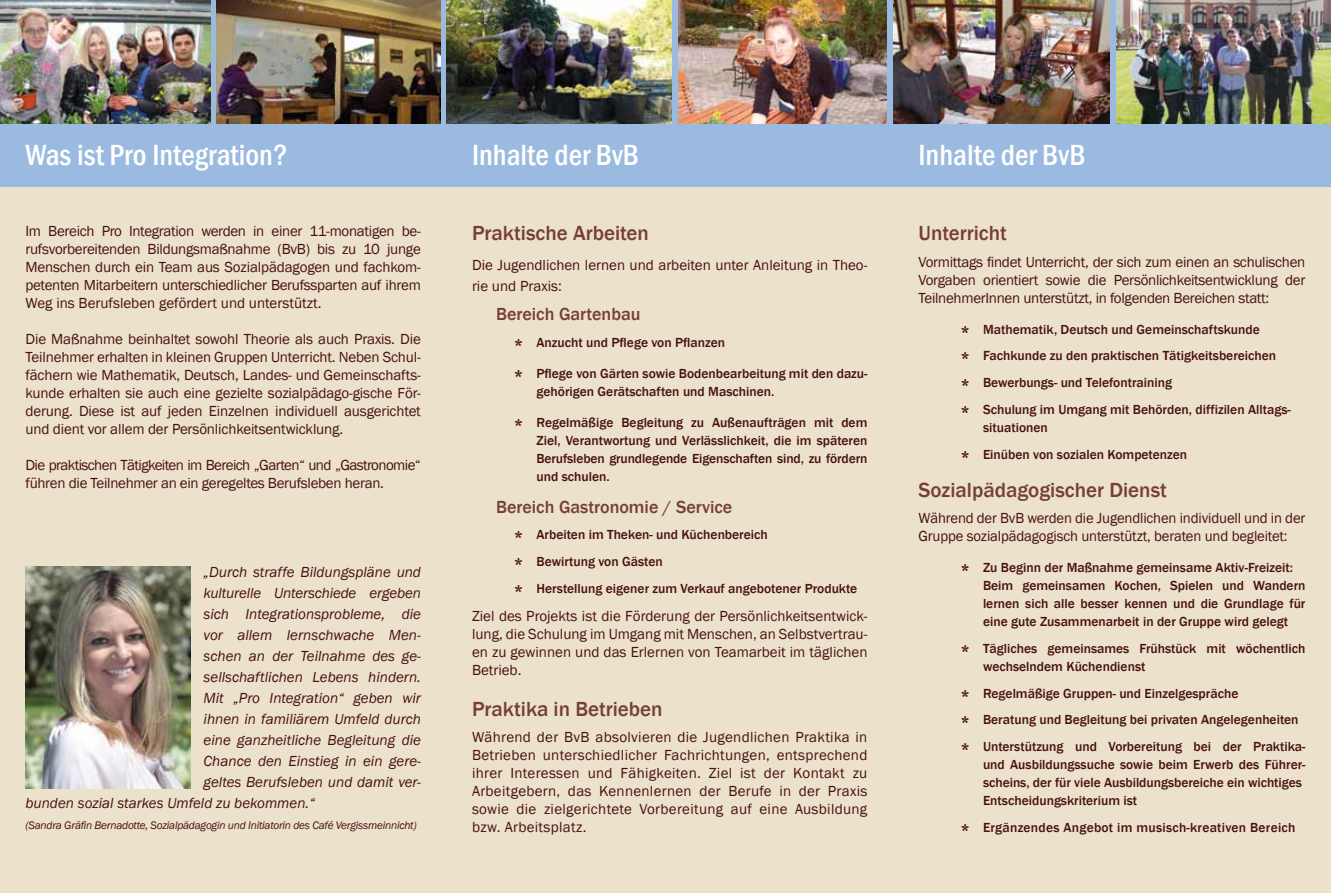
<style>
.page{position:relative;width:1331px;height:893px;background:#ece1cb}
.page>*{position:absolute;margin:0;border:0;box-sizing:border-box;transform-origin:0 0}
.t1{font:500 condensed 30px "Franklin Gothic";color:#fff}
.t2{font:500 21px "Franklin Gothic";color:#753f34}
.t3{font:500 18px "Franklin Gothic";color:#753f34}
.t4{font:15px/18px "Franklin Gothic";letter-spacing:-.01em;color:#471010;text-align:justify}
.t5{font:italic 15px "Franklin Gothic";color:#471010}
.t6{font:15px/18px "Franklin Gothic";letter-spacing:-.04em;color:#471010}
.t7{font:500 13.5px/18px "Franklin Gothic";color:#471010}
.t8{font:500 13.5px "Franklin Gothic";letter-spacing:.02em;color:#471010}
.t9{font:italic 11.25px "Franklin Gothic";letter-spacing:-.02em;color:#471010}
.s1{font-family:"Janson Text Bold Os F";font-weight:400;font-size:19.5px}
</style>
<div class="page">
<img style="left:26px;top:566px;width:165px;height:222px">
<div style="left:0;top:0;width:1331px;height:186px;background:#9abadf"></div>
<img style="left:446px;top:0;width:226px;height:123px">
<img style="left:678px;top:0;width:209px;height:123px">
<img style="left:893px;top:0;width:217px;height:123px">
<img style="left:1116px;top:0;width:215px;height:123px">
<img style="left:217px;top:0;width:223px;height:123px">
<img style="left:0;top:0;width:211px;height:123px">
<h1 class="t1" style="left:26px;top:135px;width:264px">Was ist Pro Integration?</h1>
<h1 class="t1" style="left:472px;top:135px;width:169px">Inhalte der BvB</h1>
<h1 class="t1" style="left:918px;top:135px;width:169px">Inhalte der BvB</h1>
<p class="t4" style="left:26px;top:222px;width:397px">Im Bereich Pro Integration werden in einer 11-monatigen be&shy;rufsvorbereitenden Bildungsmaßnahme (BvB) bis zu 10 junge Menschen durch ein Team aus Sozialpädagogen und fachkom&shy;petenten Mitarbeitern unterschiedlicher Berufssparten auf ihrem Weg ins Berufsleben gefördert und unterstützt.</p>
<p class="t4" style="left:26px;top:330px;width:397px">Die Maßnahme beinhaltet sowohl Theorie als auch Praxis. Die Teilnehmer erhalten in kleinen Gruppen Unterricht. Neben Schul&shy;fächern wie Mathematik, Deutsch, Landes- und Gemeinschafts&shy;kunde erhalten sie auch eine gezielte sozialpädago-gische För&shy;derung. Diese ist auf jeden Einzelnen individuell ausgerichtet und dient vor allem der Persönlichkeitsentwicklung.</p>
<p class="t6" style="left:26px;top:456px;width:397px">Die praktischen Tätigkeiten im Bereich „Garten“ und „Gastronomie“ führen die Teilnehmer an ein geregeltes Berufsleben heran.</p>
<p class="t5" style="left:204px;top:562px;width:219px">„Durch straffe Bildungspläne und</p>
<p class="t5" style="left:204px;top:583px;width:219px">kulturelle Unterschiede ergeben</p>
<p class="t5" style="left:204px;top:604px;width:219px">sich Integrationsprobleme, die</p>
<p class="t5" style="left:204px;top:625px;width:219px">vor allem lernschwache Men-</p>
<p class="t5" style="left:204px;top:646px;width:219px">schen an der Teilnahme des ge-</p>
<p class="t5" style="left:204px;top:667px;width:219px">sellschaftlichen Lebens hindern.</p>
<p class="t5" style="left:204px;top:688px;width:219px">Mit „Pro Integration“ geben wir</p>
<p class="t5" style="left:204px;top:709px;width:219px">ihnen in familiärem Umfeld durch</p>
<p class="t5" style="left:204px;top:730px;width:219px">eine ganzheitliche Begleitung die</p>
<p class="t5" style="left:204px;top:751px;width:219px">Chance den Einstieg in ein gere-</p>
<p class="t5" style="left:204px;top:772px;width:219px">geltes Berufsleben und damit ver-</p>
<p class="t5" style="left:26px;top:793px;width:291px">bunden sozial starkes Umfeld zu bekommen.“</p>
<p class="t9" style="left:26px;top:818px;width:393px">(Sandra Gräfin Bernadotte, Sozialpädagogin und Initiatorin des Café Vergissmeinnicht)</p>
<h2 class="t2" style="left:472px;top:220px;width:178px">Praktische Arbeiten</h2>
<p class="t4" style="left:472px;top:254px;width:397px;line-height:21px">Die Jugendlichen lernen und arbeiten unter Anleitung in Theo&shy;rie und Praxis:</p>
<p class="t3" style="left:496px;top:303px;width:146px">Bereich Gartenbau</p>
<p class="t7" style="left:514px;top:333px;width:212px"><span class="s1">*</span> Anzucht und Pflege von Pflanzen</p>
<p class="t7" style="left:536px;top:364px;width:332px;text-indent:-22px"><span class="s1">*</span> Pflege von Gärten sowie Bodenbearbeitung mit den dazu&shy;gehörigen Gerätschaften und Maschinen.</p>
<p class="t7" style="left:536px;top:413px;width:332px;text-align:justify;text-indent:-22px"><span class="s1">*</span> Regelmäßige Begleitung zu Außenaufträgen mit dem Ziel, Verantwortung und Verlässlichkeit, die im späteren Berufsleben grundlegende Eigenschaften sind, zu fördern und schulen.</p>
<p class="t3" style="left:496px;top:495px;width:238px">Bereich Gastronomie / Service</p>
<p class="t7" style="left:514px;top:522px;width:344px;line-height:26.7px"><span class="s1">*</span> Arbeiten im Theken- und Küchenbereich<br><span class="s1">*</span> Bewirtung von Gästen<br><span class="s1">*</span> Herstellung eigener zum Verkauf angebotener Produkte</p>
<p class="t4" style="left:472px;top:607px;width:397px">Ziel des Projekts ist die Förderung der Persönlichkeitsentwick&shy;lung, die Schulung im Umgang mit Menschen, an Selbstvertrau&shy;en zu gewinnen und das Erlernen von Teamarbeit im täglichen Betrieb.</p>
<h2 class="t2" style="left:472px;top:696px;width:192px">Praktika in Betrieben</h2>
<p class="t4" style="left:472px;top:728px;width:397px">Während der BvB absolvieren die Jugendlichen Praktika in Betrieben unterschiedlicher Fachrichtungen, entsprechend ihrer Interessen und Fähigkeiten. Ziel ist der Kontakt zu Arbeitgebern, das Kennenlernen der Berufe in der Praxis sowie die zielgerichtete Vorbereitung auf eine Ausbildung bzw. Arbeitsplatz.</p>
<h2 class="t2" style="left:918px;top:220px;width:90px">Unterricht</h2>
<p class="t4" style="left:918px;top:253px;width:388px">Vormittags findet Unterricht, der sich zum einen an schulischen Vorgaben orientiert sowie die Persönlichkeitsentwicklung der TeilnehmerInnen unterstützt, in folgenden Bereichen statt:</p>
<p class="t7" style="left:961px;top:316px;width:331px;line-height:26.7px"><span class="s1">*</span> Mathematik, Deutsch und Gemeinschaftskunde<br><span class="s1">*</span> Fachkunde zu den praktischen Tätigkeitsbereichen<br><span class="s1">*</span> Bewerbungs- und Telefontraining<br><span class="s1">*</span> Schulung im Umgang mit Behörden, diffizilen Alltags-</p>
<p class="t7" style="left:961px;top:414px;width:228px;line-height:26.7px;text-indent:22px">situationen<br><span class="s1">*</span> Einüben von sozialen Kompetenzen</p>
<h2 class="t2" style="left:918px;top:477px;width:250px">Sozialpädagogischer Dienst</h2>
<p class="t4" style="left:918px;top:509px;width:388px">Während der BvB werden die Jugendlichen individuell und in der<br>Gruppe sozialpädagogisch unterstützt, beraten und begleitet:</p>
<p class="t7" style="left:983px;top:559px;width:324px;text-indent:-22px"><span class="s1">*</span> Zu Beginn der Maßnahme gemeinsame Aktiv-Freizeit:<br>Beim gemeinsamen Kochen, Spielen und Wandern lernen sich alle besser kennen und die Grundlage für eine gute Zusammenarbeit in der Gruppe wird gelegt</p>
<p class="t7" style="left:983px;top:639px;width:324px;text-indent:-22px"><span class="s1">*</span> Tägliches gemeinsames Frühstück mit wöchentlich wechselndem Küchendienst</p>
<p class="t7" style="left:961px;top:680px;width:346px;line-height:26.7px"><span class="s1">*</span> Regelmäßige Gruppen- und Einzelgespräche<br><span class="s1">*</span> Beratung und Begleitung bei privaten Angelegenheiten <span class="s1">*</span> Unterstützung und Vorbereitung bei der Praktika-</p>
<p class="t7" style="left:983px;top:756px;width:324px">und Ausbildungssuche sowie beim Erwerb des Führer&shy;scheins, der für viele Ausbildungsbereiche ein wichtiges<br>Entscheidungskriterium ist</p>
<p class="t8" style="left:961px;top:819px;width:336px"><span class="s1">*</span> Ergänzendes Angebot im musisch-kreativen Bereich</p>
</div>
